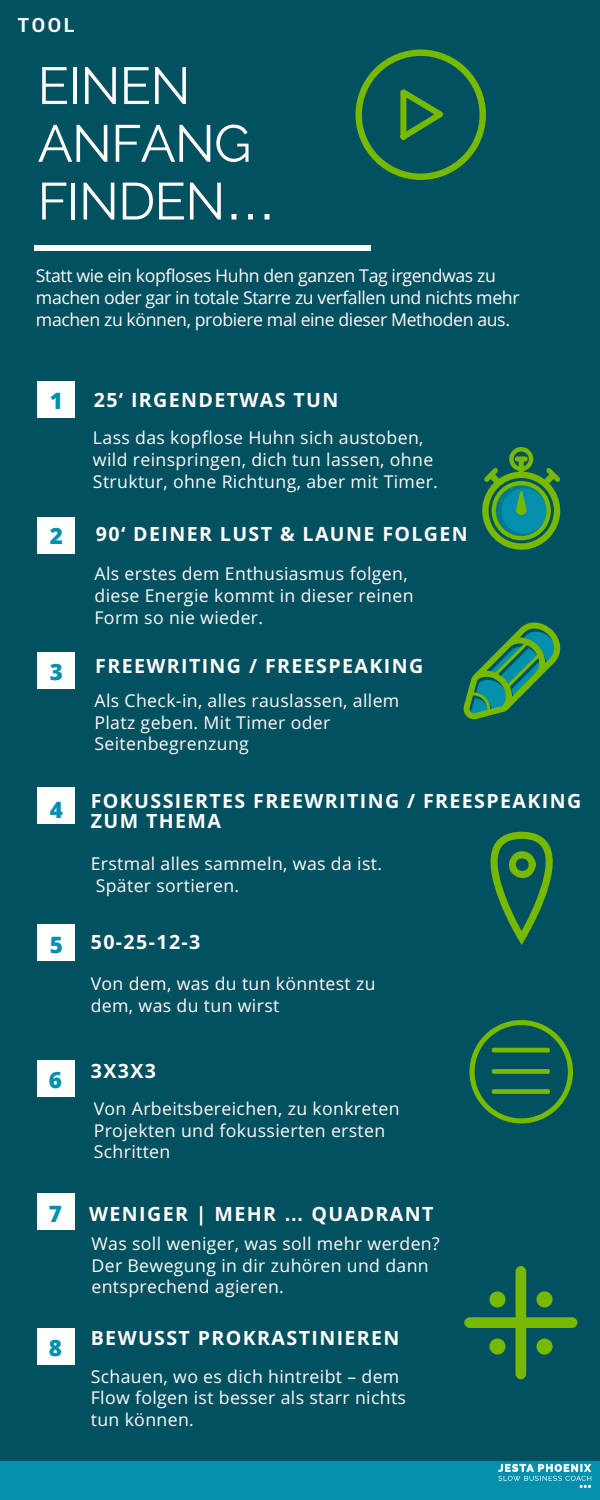
<style>
.page{position:relative;width:600px;height:1500px;background:#025161}
.page>*{position:absolute;margin:0;border:0;box-sizing:border-box;transform-origin:0 0}
.t1{font:52.1px/57.8px "Raleway";letter-spacing:-.02em;color:#fffbf9}
.t2{font:800 22.5px "Open Sans";color:#0490ac}
.t3{font:700 19.7px/20.2px "Open Sans";letter-spacing:.07em;color:#fffbf9}
.t4{font:700 19.7px "Roboto";color:#fffbf9}
.t5{font:17.7px/21.8px "Open Sans";letter-spacing:.02em;color:#fffbf9}
.t6{font:17.7px/21.8px "Open Sans";letter-spacing:-.02em;color:#fffbf9}
.s1{font-family:"Liberation Sans"}
</style>
<div class="page">
<div style="left:38px;top:381px;width:37px;height:37px;background:#fff"></div>
<div style="left:38px;top:517px;width:37px;height:37px;background:#fff"></div>
<div style="left:38px;top:652px;width:37px;height:37px;background:#fff"></div>
<div style="left:38px;top:788px;width:37px;height:36px;background:#fff"></div>
<div style="left:38px;top:924px;width:37px;height:37px;background:#fff"></div>
<div style="left:35px;top:245px;width:336px;height:6px;background:#fff"></div>
<div style="left:0;top:1461px;width:600px;height:39px;background:#0490ac"></div>
<div style="left:38px;top:1060px;width:37px;height:36px;background:#fff"></div>
<div style="left:38px;top:1193px;width:37px;height:37px;background:#fff"></div>
<div style="left:38px;top:1328px;width:37px;height:37px;background:#fff"></div>
<img style="left:498px;top:1463px;width:94px;height:25px">
<svg style="left:356px;top:50px;width:130px;height:130px"></svg>
<svg style="left:482px;top:447px;width:78px;height:103px"></svg>
<svg style="left:490px;top:832px;width:63px;height:113px"></svg>
<svg style="left:470px;top:1020px;width:103px;height:104px"></svg>
<svg style="left:464px;top:1266px;width:114px;height:114px"></svg>
<svg style="left:464px;top:622px;width:96px;height:97px"></svg>
<p class="t4" style="left:18px;top:11px;width:58px">TOOL</p>
<h1 class="t1" style="left:37px;top:57px;width:241px">EINEN<br>ANFANG<br>FINDEN<span class="s1">…</span></h1>
<p class="t6" style="left:36px;top:265px;width:485px">Statt wie ein kopfloses Huhn den ganzen Tag irgendwas zu machen oder gar in totale Starre zu verfallen und nichts mehr machen zu können, probiere mal eine dieser Methoden aus.</p>
<p class="t2" style="left:50px;top:385px;width:15px">1</p>
<p class="t3" style="left:94px;top:389px;width:246px">25‘ IRGENDETWAS TUN</p>
<p class="t5" style="left:93px;top:427px;width:346px">Lass das kopflose Huhn sich austoben, wild reinspringen, dich tun lassen, ohne<br>Struktur, ohne Richtung, aber mit Timer.</p>
<p class="t2" style="left:50px;top:520px;width:15px">2</p>
<p class="t3" style="left:96px;top:523px;width:373px">90‘ DEINER LUST &amp; LAUNE FOLGEN</p>
<p class="t5" style="left:94px;top:562px;width:321px">Als erstes dem Enthusiasmus folgen, diese Energie kommt in dieser reinen<br>Form so nie wieder.</p>
<p class="t3" style="left:95px;top:656px;width:330px">FREEWRITING / FREESPEAKING</p>
<p class="t5" style="left:94px;top:689px;width:306px">Als Check-in, alles rauslassen, allem<br>Platz geben. Mit Timer oder<br>Seitenbegrenzung</p>
<p class="t3" style="left:91px;top:790px;width:492px">FOKUSSIERTES FREEWRITING / FREESPEAKING<br>ZUM THEMA</p>
<p class="t5" style="left:91px;top:853px;width:293px">Erstmal alles sammeln, was da ist.<br>Später sortieren.</p>
<p class="t3" style="left:91px;top:931px;width:111px">50-25-12-3</p>
<p class="t2" style="left:50px;top:656px;width:15px">3</p>
<p class="t2" style="left:50px;top:793px;width:15px">4</p>
<p class="t2" style="left:50px;top:928px;width:15px">5</p>
<p class="t2" style="left:49px;top:1064px;width:15px">6</p>
<p class="t2" style="left:49px;top:1198px;width:15px">7</p>
<p class="t2" style="left:49px;top:1332px;width:15px">8</p>
<p class="t5" style="left:91px;top:973px;width:286px">Von dem, was du tun könntest zu dem, was du tun wirst</p>
<p class="t3" style="left:91px;top:1061px;width:67px">3X3X3</p>
<p class="t5" style="left:94px;top:1097px;width:307px">Von Arbeitsbereichen, zu konkreten<br>Projekten und fokussierten ersten<br>Schritten</p>
<p class="t3" style="left:89px;top:1203px;width:346px">WENIGER | MEHR <span class="s1">…</span> QUADRANT</p>
<p class="t5" style="left:91px;top:1232px;width:350px">Was soll weniger, was soll mehr werden?<br>Der Bewegung in dir zuhören und dann entsprechend agieren.</p>
<p class="t3" style="left:91px;top:1328px;width:310px">BEWUSST PROKRASTINIEREN</p>
<p class="t5" style="left:91px;top:1365px;width:317px">Schauen, wo es dich hintreibt – dem<br>Flow folgen ist besser als starr nichts tun können.</p>
</div>
